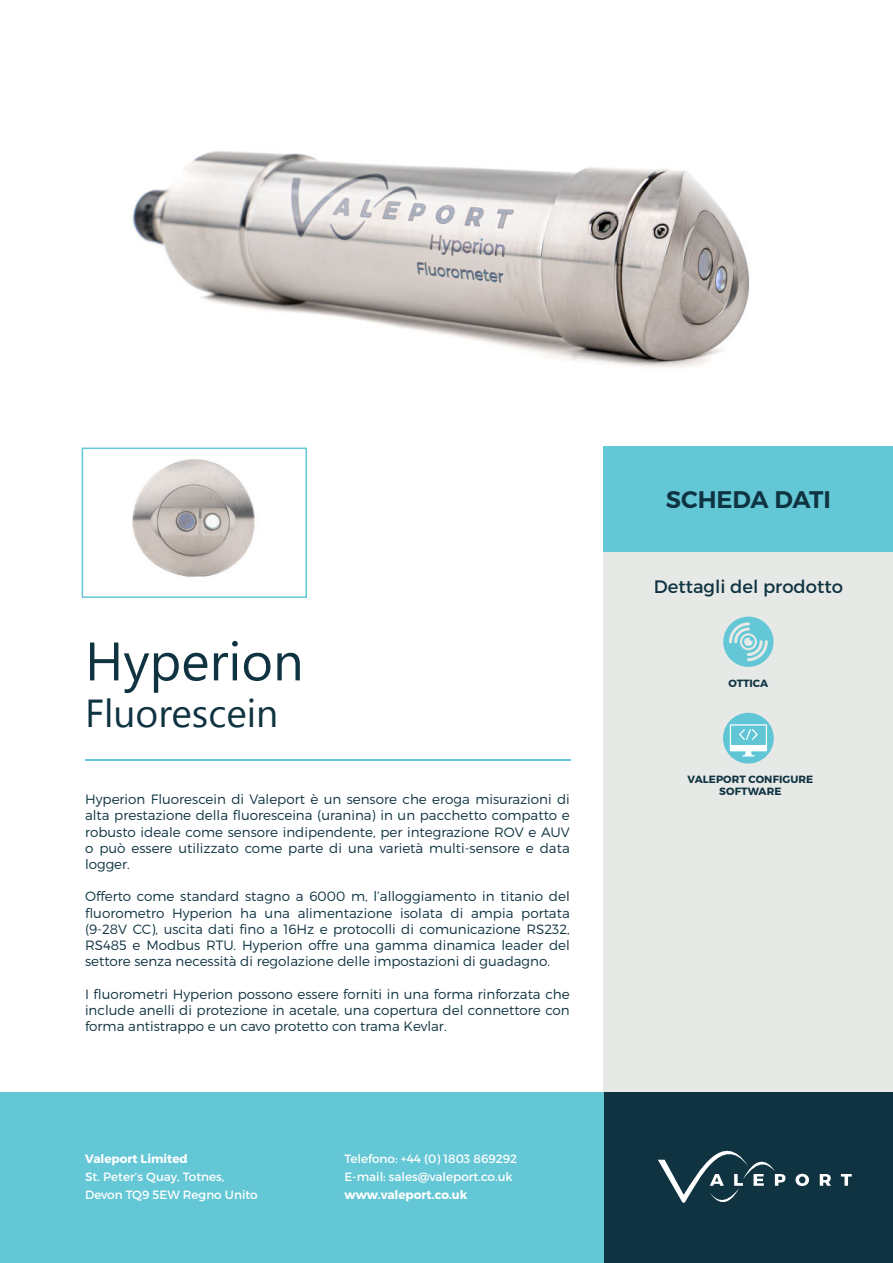
<style>
.page{position:relative;width:893px;height:1263px;background:#fff}
.page>*{position:absolute;margin:0;border:0;box-sizing:border-box;transform-origin:0 0}
.t1{font:54px "Segoe UI";color:#0f3341}
.t2{font:39px "Segoe UI";color:#0f3341}
.t3{font:600 24px "Montserrat";color:#0f3341}
.t4{font:18px "Montserrat";color:#0f3341}
.t5{font:300 13.5px/16.2px "Montserrat";color:#0f3341;text-align:justify}
.t6{font:12px/18px "Montserrat";color:#fff}
.t7{font:700 12px "Montserrat";color:#fff}
.t8{font:700 10.5px/12.6px "Montserrat";letter-spacing:.01em;color:#0f3341;text-align:center}
</style>
<div class="page">
<img style="left:81px;top:151px;width:669px;height:318px">
<div style="left:604px;top:446px;width:289px;height:107px;background:#64c7d5"></div>
<div style="left:604px;top:553px;width:289px;height:540px;background:#e7e9e7"></div>
<div style="left:604px;top:1093px;width:289px;height:170px;background:#0f3341"></div>
<div style="left:0;top:1093px;width:604px;height:170px;background:#64c7d5"></div>
<hr style="left:85px;top:759px;width:485px;height:1px;background:#64c7d5">
<svg style="left:723px;top:617px;width:50px;height:50px"></svg>
<div style="left:723px;top:713px;width:51px;height:50px;background:#60c6d5;border-radius:50%"></div>
<svg style="left:730px;top:724px;width:37px;height:33px"></svg>
<img style="left:85px;top:451px;width:219px;height:126px">
<div style="left:82px;top:448px;width:225px;height:150px;border:2px solid #64c7d5"></div>
<svg style="left:795px;top:1174px;width:14px;height:12px"></svg>
<svg style="left:820px;top:1174px;width:11px;height:12px"></svg>
<svg style="left:841px;top:1174px;width:11px;height:12px"></svg>
<svg style="left:658px;top:1150px;width:127px;height:53px"></svg>
<h1 class="t1" style="left:85px;top:640px;width:220px">Hyperion</h1>
<h2 class="t2" style="left:85px;top:698px;width:195px">Fluorescein</h2>
<p class="t5" style="left:85px;top:792px;width:486px">Hyperion Fluorescein di Valeport è un sensore che eroga misurazioni di alta prestazione della fluoresceina (uranina) in un pacchetto compatto e robusto ideale come sensore indipendente, per integrazione ROV e AUV o può essere utilizzato come parte di una varietà multi-sensore e data logger.</p>
<p class="t5" style="left:85px;top:889px;width:486px">Offerto come standard stagno a 6000 m, l’alloggiamento in titanio del fluorometro Hyperion ha una alimentazione isolata di ampia portata (9-28V CC), uscita dati fino a 16Hz e protocolli di comunicazione RS232, RS485 e Modbus RTU. Hyperion offre una gamma dinamica leader del settore senza necessità di regolazione delle impostazioni di guadagno.</p>
<p class="t5" style="left:85px;top:986px;width:486px">I fluorometri Hyperion possono essere forniti in una forma rinforzata che include anelli di protezione in acetale, una copertura del connettore con forma antistrappo e un cavo protetto con trama Kevlar.</p>
<p class="t7" style="left:85px;top:1153px;width:104px">Valeport Limited</p>
<p class="t6" style="left:85px;top:1169px;width:174px">St. Peter’s Quay, Totnes,<br>Devon TQ9 5EW Regno Unito</p>
<p class="t6" style="left:344px;top:1151px;width:174px">Telefono: +44 (0) 1803 869292<br>E-mail: sales@valeport.co.uk</p>
<p class="t7" style="left:344px;top:1189px;width:124px">www.valeport.co.uk</p>
<h3 class="t3" style="left:666px;top:486px;width:167px">SCHEDA DATI</h3>
<h3 class="t4" style="left:654px;top:580px;width:191px">Dettagli del prodotto</h3>
<p class="t8" style="left:729px;top:677px;width:41px">OTTICA</p>
<p class="t8" style="left:687px;top:773px;width:127px">VALEPORT CONFIGURE<br>SOFTWARE</p>
</div>
